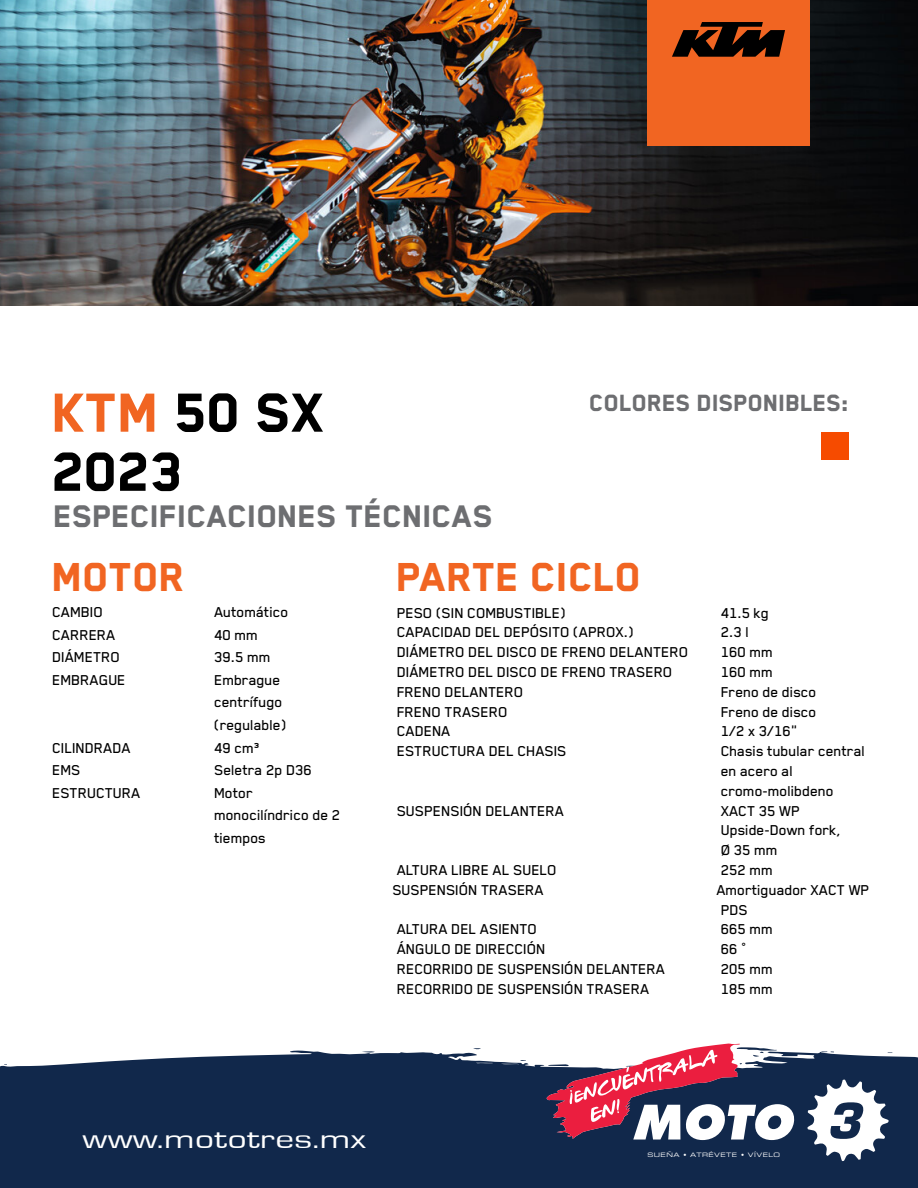
<style>
.page{position:relative;width:918px;height:1188px;background:#fff}
.page>*{position:absolute;margin:0;border:0;box-sizing:border-box;transform-origin:0 0}
.t1{font:800 63.45px/59.1px "Blender Pro";color:#000}
.t2{font:800 46.65px "Blender Pro";color:#f16522}
.t3{font:800 36px "Blender Pro";color:#6d6e71}
.t4{font:800 27.15px "Blender Pro";color:#6d6e71}
.t5{font:27px "Eurostile T";letter-spacing:.005em;color:#fff;scale:1.38 1}
.t6{font:500 16.5px/19.8px "Blender Pro";letter-spacing:-.01em;color:#000}
.t7{font:6px "Eurostile Extended Two";letter-spacing:.075em;color:#fff}
.s1{color:#f16522}
</style>
<div class="page">
<img style="left:0;top:0;width:918px;height:306px">
<div style="left:0;top:1051px;width:918px;height:137px;background:#11284b"></div>
<svg style="left:476px;top:1062px;width:17px;height:2px"></svg>
<svg style="left:362px;top:1051px;width:13px;height:2px"></svg>
<svg style="left:501px;top:1060px;width:25px;height:5px"></svg>
<svg style="left:807px;top:1080px;width:82px;height:81px"></svg>
<svg style="left:546px;top:1043px;width:250px;height:97px"></svg>
<div style="left:822px;top:432px;width:27px;height:27px;background:#f64b00"></div>
<div style="left:647px;top:0;width:163px;height:146px;background:#f16522"></div>
<svg style="left:672px;top:22px;width:113px;height:35px"></svg>
<h1 class="t1" style="left:52px;top:382px;width:274px"><span class="s1">KTM</span> 50 SX<br>2023</h1>
<h3 class="t3" style="left:54px;top:497px;width:441px">ESPECIFICACIONES TÉCNICAS</h3>
<h3 class="t4" style="left:590px;top:388px;width:261px">COLORES DISPONIBLES:</h3>
<h2 class="t2" style="left:52px;top:552px;width:134px">MOTOR</h2>
<h2 class="t2" style="left:397px;top:552px;width:247px">PARTE CICLO</h2>
<p class="t6" style="left:52px;top:602px;width:52px">CAMBIO</p>
<p class="t6" style="left:214px;top:602px;width:76px">Automático</p>
<p class="t6" style="left:52px;top:625px;width:65px">CARRERA</p>
<p class="t6" style="left:214px;top:625px;width:45px">40 mm</p>
<p class="t6" style="left:52px;top:647px;width:69px">DIÁMETRO</p>
<p class="t6" style="left:214px;top:647px;width:58px">39.5 mm</p>
<p class="t6" style="left:52px;top:670px;width:75px">EMBRAGUE</p>
<p class="t6" style="left:214px;top:668px;width:74px;line-height:22.5px">Embrague centrífugo (regulable)</p>
<p class="t6" style="left:52px;top:737px;width:80px">CILINDRADA</p>
<p class="t6" style="left:214px;top:737px;width:47px">49 cm³</p>
<p class="t6" style="left:52px;top:760px;width:30px">EMS</p>
<p class="t6" style="left:214px;top:760px;width:99px">Seletra 2p D36</p>
<p class="t6" style="left:52px;top:782px;width:90px">ESTRUCTURA</p>
<p class="t6" style="left:214px;top:781px;width:128px;line-height:22.5px">Motor monocilíndrico de 2 tiempos</p>
<p class="t6" style="left:397px;top:602px;width:171px">PESO (SIN COMBUSTIBLE)</p>
<p class="t6" style="left:721px;top:602px;width:50px">41.5 kg</p>
<p class="t6" style="left:397px;top:622px;width:239px">CAPACIDAD DEL DEPÓSITO (APROX.)</p>
<p class="t6" style="left:721px;top:622px;width:30px">2.3 l</p>
<p class="t6" style="left:397px;top:642px;width:293px">DIÁMETRO DEL DISCO DE FRENO DELANTERO</p>
<p class="t6" style="left:721px;top:642px;width:54px">160 mm</p>
<p class="t6" style="left:397px;top:662px;width:277px">DIÁMETRO DEL DISCO DE FRENO TRASERO</p>
<p class="t6" style="left:721px;top:662px;width:54px">160 mm</p>
<p class="t6" style="left:397px;top:681px;width:128px">FRENO DELANTERO</p>
<p class="t6" style="left:721px;top:681px;width:97px">Freno de disco</p>
<p class="t6" style="left:397px;top:701px;width:112px">FRENO TRASERO</p>
<p class="t6" style="left:721px;top:701px;width:97px">Freno de disco</p>
<p class="t6" style="left:397px;top:721px;width:55px">CADENA</p>
<p class="t6" style="left:721px;top:721px;width:78px">1/2 x 3/16"</p>
<p class="t6" style="left:397px;top:741px;width:171px">ESTRUCTURA DEL CHASIS</p>
<p class="t6" style="left:721px;top:741px;width:146px">Chasis tubular central en acero al cromo-molibdeno</p>
<p class="t6" style="left:397px;top:800px;width:169px">SUSPENSIÓN DELANTERA</p>
<p class="t6" style="left:721px;top:800px;width:122px">XACT 35 WP<br>Upside-Down fork,<br>Ø 35 mm</p>
<p class="t6" style="left:397px;top:860px;width:162px">ALTURA LIBRE AL SUELO</p>
<p class="t6" style="left:721px;top:860px;width:54px">252 mm</p>
<p class="t6" style="left:393px;top:879px;width:153px">SUSPENSIÓN TRASERA</p>
<p class="t6" style="left:717px;top:879px;width:155px">Amortiguador XACT WP<br>PDS</p>
<p class="t6" style="left:397px;top:919px;width:142px">ALTURA DEL ASIENTO</p>
<p class="t6" style="left:721px;top:919px;width:54px">665 mm</p>
<p class="t6" style="left:397px;top:939px;width:150px">ÁNGULO DE DIRECCIÓN</p>
<p class="t6" style="left:721px;top:939px;width:27px">66 °</p>
<p class="t6" style="left:397px;top:959px;width:270px">RECORRIDO DE SUSPENSIÓN DELANTERA</p>
<p class="t6" style="left:721px;top:959px;width:54px">205 mm</p>
<p class="t6" style="left:397px;top:978px;width:254px">RECORRIDO DE SUSPENSIÓN TRASERA</p>
<p class="t6" style="left:721px;top:978px;width:54px">185 mm</p>
<h3 class="t5" style="left:83px;top:1124px;width:207px">www.mototres.mx</h3>
<p class="t7" style="left:647px;top:1151px;width:134px">SUEÑA • ATRÉVETE • VÍVELO</p>
</div>
